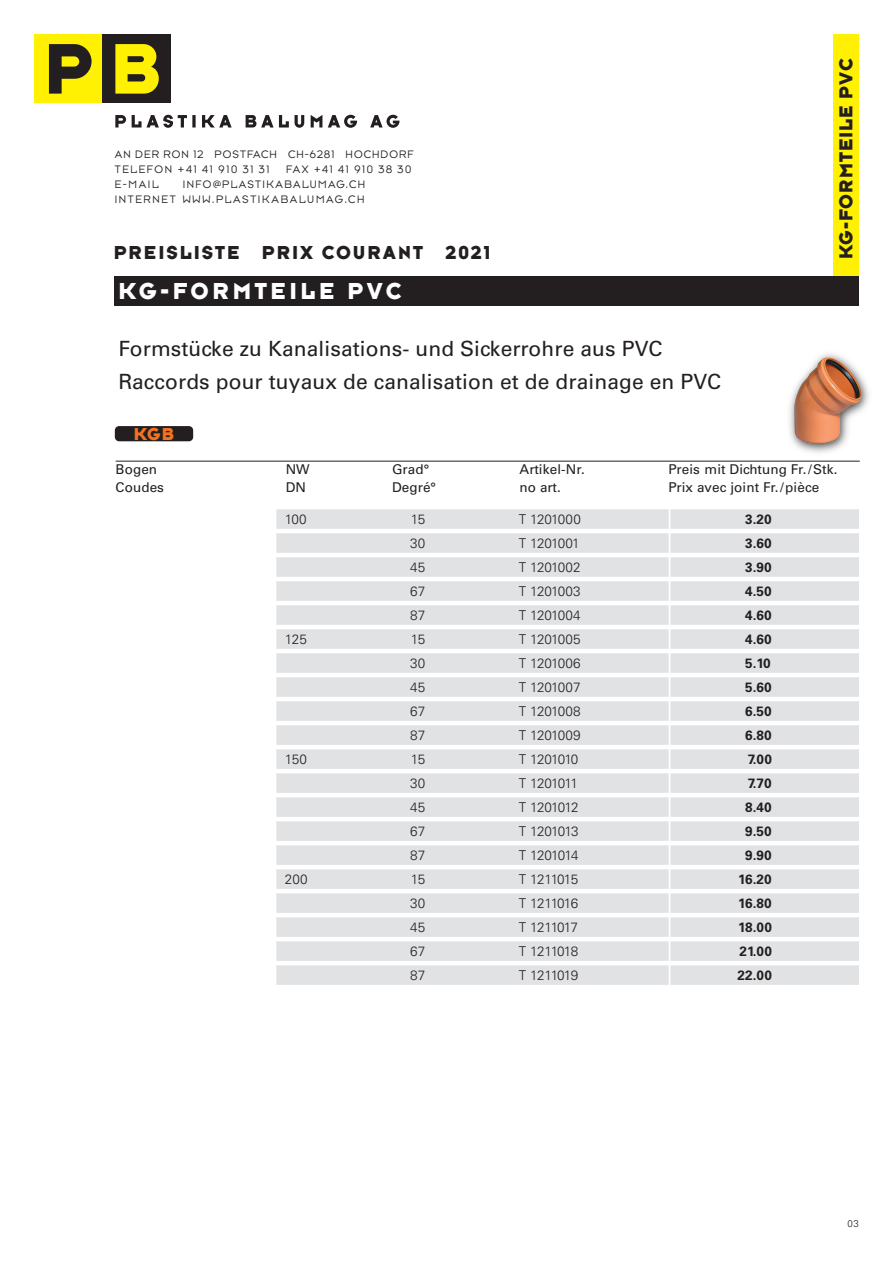
<style>
.page{position:relative;width:893px;height:1263px;background:#fff}
.page>*{position:absolute;margin:0;border:0;box-sizing:border-box;transform-origin:0 0}
.t1{font:24px "Typeface Six";letter-spacing:.15em;color:#fff}
.t2{font:21px "Univers";letter-spacing:.005em;color:#231f20}
.t3{font:19.5px "Typeface Six";letter-spacing:.1em;color:#231f20}
.t4{font:19.5px "Typeface Six";letter-spacing:.05em;color:#231f20}
.t5{font:18px "Typeface Six";color:#f47321}
.t6{font:300 13.5px "Univers";letter-spacing:-.045em;color:#231f20}
.t7{font:13.5px "Univers";letter-spacing:.005em;color:#231f20}
.t8{font:700 13.5px "Univers";letter-spacing:.005em;color:#231f20}
.t9{font:300 13.5px "Univers";letter-spacing:-.02em;color:#231f20}
.t10{font:300 13.5px "Univers";letter-spacing:-.07em;color:#231f20}
.t11{font:300 13.5px "Univers";letter-spacing:-.065em;color:#231f20}
.t12{font:11.25px "Typeface Seven";letter-spacing:.14em;color:#231f20}
.t13{font:11.25px "Typeface Seven";letter-spacing:.1em;color:#231f20}
.t14{font:300 9.75px "Univers";color:#231f20}
</style>
<div class="page">
<div style="left:833px;top:34px;width:26px;height:242px;background:#fff101"></div>
<div style="left:115px;top:276px;width:744px;height:30px;background:#231f20"></div>
<img style="left:565px;top:353px;width:304px;height:108px">
<img style="left:794px;top:357px;width:67px;height:87px">
<svg style="left:115px;top:115px;width:11px;height:12px"></svg>
<svg style="left:132px;top:115px;width:55px;height:13px"></svg>
<svg style="left:192px;top:115px;width:4px;height:12px"></svg>
<svg style="left:202px;top:115px;width:30px;height:12px"></svg>
<svg style="left:246px;top:115px;width:43px;height:12px"></svg>
<svg style="left:295px;top:115px;width:9px;height:13px"></svg>
<svg style="left:311px;top:115px;width:11px;height:12px"></svg>
<svg style="left:328px;top:115px;width:29px;height:13px"></svg>
<svg style="left:370px;top:115px;width:29px;height:13px"></svg>
<div style="left:34px;top:34px;width:69px;height:68px;background:#fff101"></div>
<div style="left:103px;top:34px;width:68px;height:68px;background:#231f20"></div>
<svg style="left:49px;top:44px;width:43px;height:50px"></svg>
<svg style="left:115px;top:44px;width:44px;height:50px"></svg>
<hr style="left:116px;top:461px;width:744px;height:1px;background:#231f20">
<div style="left:115px;top:426px;width:78px;height:15px;background:#231f20;border-radius:4px"></div>
<div style="left:276px;top:509px;width:583px;height:20px;background:#e1e2e4"></div>
<div style="left:276px;top:533px;width:583px;height:20px;background:#e1e2e4"></div>
<div style="left:276px;top:557px;width:583px;height:20px;background:#e1e2e4"></div>
<div style="left:276px;top:581px;width:583px;height:20px;background:#e1e2e4"></div>
<div style="left:276px;top:605px;width:583px;height:20px;background:#e1e2e4"></div>
<div style="left:276px;top:629px;width:583px;height:20px;background:#e1e2e4"></div>
<div style="left:276px;top:653px;width:583px;height:20px;background:#e1e2e4"></div>
<div style="left:276px;top:677px;width:583px;height:20px;background:#e1e2e4"></div>
<div style="left:276px;top:701px;width:583px;height:20px;background:#e1e2e4"></div>
<div style="left:276px;top:725px;width:583px;height:20px;background:#e1e2e4"></div>
<div style="left:276px;top:749px;width:583px;height:20px;background:#e1e2e4"></div>
<div style="left:276px;top:773px;width:583px;height:20px;background:#e1e2e4"></div>
<div style="left:276px;top:797px;width:583px;height:20px;background:#e1e2e4"></div>
<div style="left:276px;top:821px;width:583px;height:20px;background:#e1e2e4"></div>
<div style="left:276px;top:845px;width:583px;height:20px;background:#e1e2e4"></div>
<div style="left:276px;top:869px;width:583px;height:20px;background:#e1e2e4"></div>
<div style="left:276px;top:893px;width:583px;height:20px;background:#e1e2e4"></div>
<div style="left:276px;top:917px;width:583px;height:20px;background:#e1e2e4"></div>
<div style="left:276px;top:941px;width:583px;height:20px;background:#e1e2e4"></div>
<div style="left:276px;top:965px;width:583px;height:20px;background:#e1e2e4"></div>
<hr style="left:669px;top:506px;width:1px;height:688px;background:#fff">
<p class="t13" style="left:115px;top:147px;width:300px">AN DER RON 12 POSTFACH CH-6281 HOCHDORF</p>
<p class="t12" style="left:115px;top:162px;width:156px">TELEFON +41 41 910 31 31</p>
<p class="t12" style="left:286px;top:162px;width:127px">FAX +41 41 910 38 30</p>
<p class="t12" style="left:115px;top:177px;width:45px">E-MAIL</p>
<p class="t12" style="left:183px;top:177px;width:184px">INFO@PLASTIKABALUMAG.CH</p>
<p class="t12" style="left:115px;top:192px;width:251px">INTERNET WWW.PLASTIKABALUMAG.CH</p>
<p class="t3" style="left:114px;top:241px;width:378px">PREISLISTE PRIX COURANT 2021</p>
<p class="t1" style="left:118px;top:277px;width:285px">KG-FORMTEILE PVC</p>
<p class="t2" style="left:118px;top:340px;width:545px">Formstücke zu Kanalisations- und Sickerrohre aus PVC</p>
<p class="t2" style="left:118px;top:374px;width:604px">Raccords pour tuyaux de canalisation et de drainage en PVC</p>
<p class="t5" style="left:134px;top:423px;width:42px">KGB</p>
<p class="t4" style="left:834px;top:259px;width:202px;rotate:-90deg">KG-FORMTEILE PVC</p>
<p class="t7" style="left:116px;top:464px;width:43px">Bogen</p>
<p class="t7" style="left:286px;top:464px;width:26px">NW</p>
<p class="t7" style="left:392px;top:464px;width:39px">Grad°</p>
<p class="t7" style="left:520px;top:464px;width:67px">Artikel-Nr.</p>
<p class="t7" style="left:668px;top:464px;width:170px">Preis mit Dichtung Fr./Stk.</p>
<p class="t7" style="left:116px;top:482px;width:50px">Coudes</p>
<p class="t7" style="left:286px;top:482px;width:22px">DN</p>
<p class="t7" style="left:392px;top:482px;width:45px">Degré°</p>
<p class="t7" style="left:520px;top:482px;width:43px">no art.</p>
<p class="t7" style="left:668px;top:482px;width:152px">Prix avec joint Fr./pièce</p>
<p class="t6" style="left:285px;top:514px;width:23px">100</p>
<p class="t6" style="left:411px;top:514px;width:16px">15</p>
<p class="t9" style="left:519px;top:514px;width:64px">T 1201000</p>
<p class="t6" style="left:410px;top:538px;width:17px">30</p>
<p class="t6" style="left:519px;top:538px;width:62px">T 1201001</p>
<p class="t6" style="left:410px;top:562px;width:17px">45</p>
<p class="t9" style="left:519px;top:562px;width:63px">T 1201002</p>
<p class="t6" style="left:410px;top:586px;width:17px">67</p>
<p class="t9" style="left:519px;top:586px;width:63px">T 1201003</p>
<p class="t6" style="left:410px;top:610px;width:17px">87</p>
<p class="t9" style="left:519px;top:610px;width:63px">T 1201004</p>
<p class="t6" style="left:285px;top:634px;width:23px">125</p>
<p class="t6" style="left:411px;top:634px;width:16px">15</p>
<p class="t9" style="left:519px;top:634px;width:63px">T 1201005</p>
<p class="t6" style="left:410px;top:658px;width:17px">30</p>
<p class="t9" style="left:519px;top:658px;width:63px">T 1201006</p>
<p class="t6" style="left:410px;top:682px;width:17px">45</p>
<p class="t9" style="left:519px;top:682px;width:63px">T 1201007</p>
<p class="t6" style="left:410px;top:706px;width:17px">67</p>
<p class="t9" style="left:519px;top:706px;width:63px">T 1201008</p>
<p class="t6" style="left:410px;top:730px;width:17px">87</p>
<p class="t9" style="left:519px;top:730px;width:63px">T 1201009</p>
<p class="t6" style="left:285px;top:754px;width:23px">150</p>
<p class="t6" style="left:411px;top:754px;width:16px">15</p>
<p class="t10" style="left:519px;top:754px;width:61px">T 1201010</p>
<p class="t6" style="left:410px;top:778px;width:17px">30</p>
<p class="t10" style="left:519px;top:778px;width:61px">T 1201011</p>
<p class="t6" style="left:410px;top:802px;width:17px">45</p>
<p class="t6" style="left:519px;top:802px;width:61px">T 1201012</p>
<p class="t6" style="left:410px;top:826px;width:17px">67</p>
<p class="t6" style="left:519px;top:826px;width:61px">T 1201013</p>
<p class="t6" style="left:410px;top:850px;width:17px">87</p>
<p class="t6" style="left:519px;top:850px;width:61px">T 1201014</p>
<p class="t6" style="left:285px;top:874px;width:24px">200</p>
<p class="t6" style="left:411px;top:874px;width:16px">15</p>
<p class="t6" style="left:519px;top:874px;width:61px">T 1211015</p>
<p class="t6" style="left:410px;top:898px;width:17px">30</p>
<p class="t6" style="left:519px;top:898px;width:61px">T 1211016</p>
<p class="t6" style="left:410px;top:922px;width:17px">45</p>
<p class="t11" style="left:519px;top:922px;width:61px">T 1211017</p>
<p class="t6" style="left:410px;top:946px;width:17px">67</p>
<p class="t6" style="left:519px;top:946px;width:61px">T 1211018</p>
<p class="t6" style="left:410px;top:970px;width:17px">87</p>
<p class="t6" style="left:519px;top:970px;width:61px">T 1211019</p>
<p class="t8" style="left:745px;top:514px;width:28px">3.20</p>
<p class="t8" style="left:745px;top:538px;width:28px">3.60</p>
<p class="t8" style="left:745px;top:562px;width:28px">3.90</p>
<p class="t8" style="left:745px;top:586px;width:28px">4.50</p>
<p class="t8" style="left:745px;top:610px;width:28px">4.60</p>
<p class="t8" style="left:745px;top:634px;width:28px">4.60</p>
<p class="t8" style="left:745px;top:658px;width:27px">5.10</p>
<p class="t8" style="left:745px;top:682px;width:28px">5.60</p>
<p class="t8" style="left:745px;top:706px;width:28px">6.50</p>
<p class="t8" style="left:745px;top:730px;width:28px">6.80</p>
<p class="t8" style="left:748px;top:754px;width:25px">7.00</p>
<p class="t8" style="left:748px;top:778px;width:25px">7.70</p>
<p class="t8" style="left:745px;top:802px;width:28px">8.40</p>
<p class="t8" style="left:745px;top:826px;width:28px">9.50</p>
<p class="t8" style="left:745px;top:850px;width:28px">9.90</p>
<p class="t8" style="left:738px;top:874px;width:35px">16.20</p>
<p class="t8" style="left:738px;top:898px;width:35px">16.80</p>
<p class="t8" style="left:738px;top:922px;width:35px">18.00</p>
<p class="t8" style="left:739px;top:946px;width:34px">21.00</p>
<p class="t8" style="left:738px;top:970px;width:36px">22.00</p>
<p class="t14" style="left:848px;top:1220px;width:13px">03</p>
</div>
